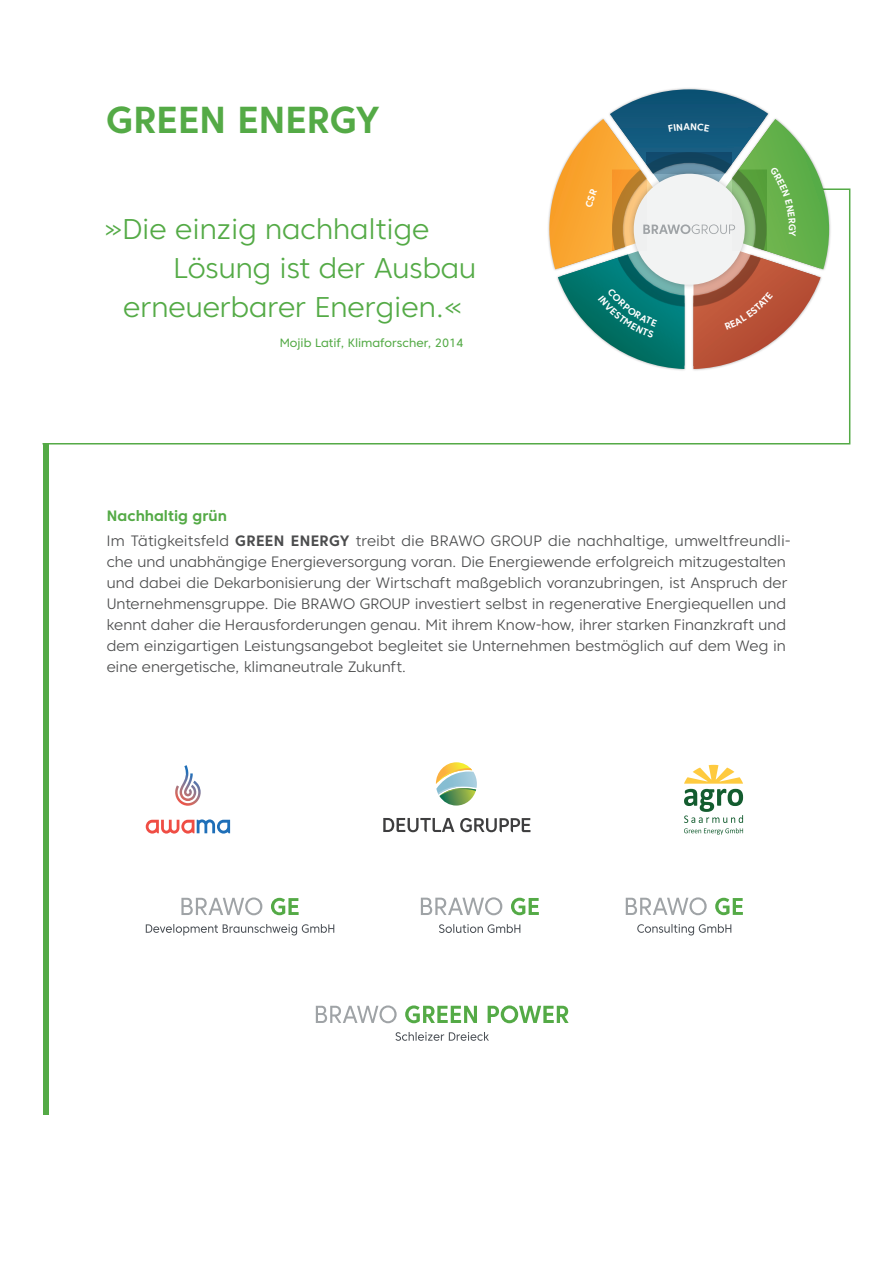
<style>
.page{position:relative;width:893px;height:1263px;background:#fff}
.page>*{position:absolute;margin:0;border:0;box-sizing:border-box;transform-origin:0 0}
.t1{font:700 37.5px "Core Sans C 65";color:#54aa46}
.t2{font:300 28.5px "Core Sans C 35";color:#54aa46}
.t3{font:300 15px/21px "Core Sans C 35";letter-spacing:.005em;color:#4b4c4d}
.t4{font:700 15px "Core Sans C 65";color:#54aa46}
.t5{font:12px "Core Sans C 45";color:#54aa46}
.s1{font-family:"Core Sans C 65";font-weight:700}
</style>
<div class="page">
<svg style="left:42px;top:188px;width:809px;height:257px"></svg>
<div style="left:43px;top:443px;width:5px;height:672px;background:#54aa46"></div>
<svg style="left:436px;top:762px;width:41px;height:43px"></svg>
<svg style="left:383px;top:818px;width:71px;height:14px"></svg>
<svg style="left:460px;top:818px;width:70px;height:14px"></svg>
<svg style="left:181px;top:898px;width:81px;height:17px"></svg>
<svg style="left:271px;top:898px;width:28px;height:17px"></svg>
<svg style="left:146px;top:924px;width:188px;height:11px"></svg>
<svg style="left:684px;top:765px;width:59px;height:70px"></svg>
<svg style="left:421px;top:897px;width:81px;height:18px"></svg>
<svg style="left:511px;top:898px;width:28px;height:17px"></svg>
<svg style="left:439px;top:924px;width:81px;height:9px"></svg>
<svg style="left:626px;top:897px;width:81px;height:18px"></svg>
<svg style="left:715px;top:898px;width:28px;height:17px"></svg>
<svg style="left:637px;top:924px;width:94px;height:11px"></svg>
<svg style="left:175px;top:765px;width:26px;height:41px"></svg>
<svg style="left:146px;top:819px;width:84px;height:14px"></svg>
<svg style="left:316px;top:1005px;width:81px;height:18px"></svg>
<svg style="left:405px;top:1005px;width:164px;height:18px"></svg>
<svg style="left:395px;top:1032px;width:94px;height:9px"></svg>
<svg style="left:541px;top:89px;width:297px;height:280px"></svg>
<h1 class="t1" style="left:106px;top:96px;width:275px">GREEN ENERGY</h1>
<h2 class="t2" style="left:105px;top:211px;width:326px">»Die einzig nachhaltige</h2>
<h2 class="t2" style="left:173px;top:250px;width:304px">Lösung ist der Ausbau</h2>
<h2 class="t2" style="left:123px;top:289px;width:341px">erneuerbarer Energien.«</h2>
<p class="t5" style="left:280px;top:335px;width:185px">Mojib Latif, Klimaforscher, 2014</p>
<p class="t4" style="left:107px;top:507px;width:122px">Nachhaltig grün</p>
<p class="t3" style="left:106px;top:530px;width:686px">Im Tätigkeitsfeld <span class="s1">GREEN ENERGY</span> treibt die BRAWO GROUP die nachhaltige, umweltfreundli&shy;che und unabhängige Energieversorgung voran. Die Energiewende erfolgreich mitzugestalten und dabei die Dekarbonisierung der Wirtschaft maßgeblich voranzubringen, ist Anspruch der Unternehmensgruppe. Die BRAWO GROUP investiert selbst in regenerative Energiequellen und kennt daher die Herausforderungen genau. Mit ihrem Know-how, ihrer starken Finanzkraft und dem einzigartigen Leistungsangebot begleitet sie Unternehmen bestmöglich auf dem Weg in eine energetische, klimaneutrale Zukunft.</p>
</div>
